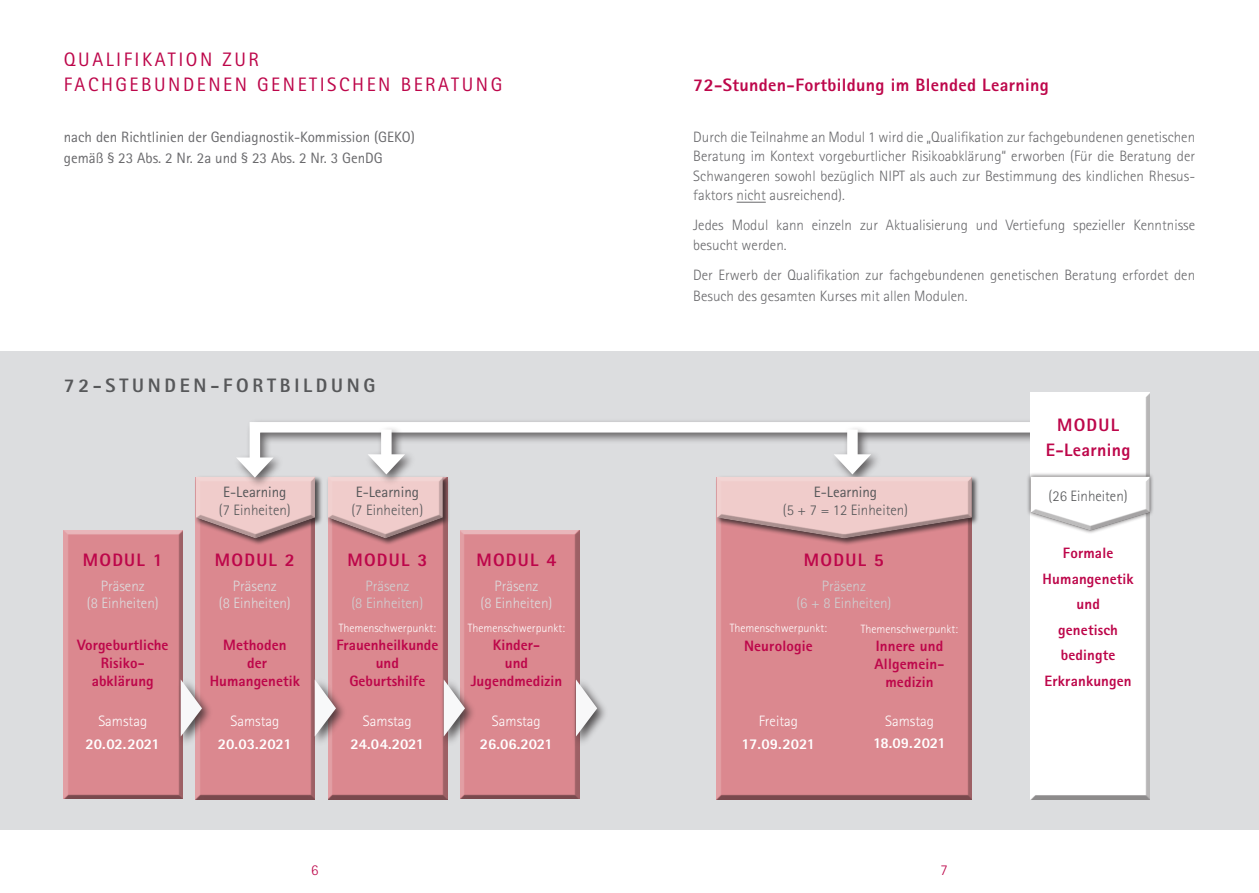
<style>
.page{position:relative;width:1259px;height:893px;background:#fff}
.page>*{position:absolute;margin:0;border:0;box-sizing:border-box;transform-origin:0 0}
.t1{font:19.5px "Agfa Rotis Sans Serif";letter-spacing:.13em;color:#bd064a}
.t2{font:800 19.5px "Agfa Rotis Sans Serif";letter-spacing:.19em;color:#57585a}
.t3{font:800 18px "Agfa Rotis Sans Serif";letter-spacing:.02em;color:#bd064a}
.t4{font:300 15px/19.5px "Agfa Rotis Sans Serif";color:#69696c}
.t5{font:800 15px/18px "Agfa Rotis Sans Serif";letter-spacing:.005em;color:#bd064a;text-align:center}
.t6{font:15px "Agfa Rotis Sans Serif";color:#69696c}
.t7{font:800 15px "Agfa Rotis Sans Serif";letter-spacing:-.01em;color:#fff}
.t8{font:300 15px "Agfa Rotis Sans Serif";color:#dcdddf}
.t9{font:300 15px "Agfa Rotis Sans Serif";color:#57585a}
.t10{font:300 15px "Agfa Rotis Sans Serif";color:#fff}
.t11{font:300 15px "Agfa Rotis Sans Serif";color:#cfd0d2}
.t12{font:15px "Agfa Rotis Sans Serif";color:#57585a}
.t13{font:300 15px "Agfa Rotis Sans Serif";color:#bd064a}
.t14{font:300 12px "Agfa Rotis Sans Serif";color:#fff}
</style>
<div class="page">
<div style="left:0;top:352px;width:1259px;height:478px;background:#dcdddf"></div>
<div style="left:58px;top:529px;width:126px;height:271px;background:#231f20;opacity:.75"></div>
<div style="left:190px;top:475px;width:126px;height:326px;background:#231f20;opacity:.75"></div>
<div style="left:322px;top:475px;width:126px;height:326px;background:#231f20;opacity:.75"></div>
<div style="left:454px;top:529px;width:126px;height:272px;background:#231f20;opacity:.75"></div>
<div style="left:177px;top:677px;width:36px;height:70px;background:#231f20;opacity:.75"></div>
<svg style="left:181px;top:679px;width:21px;height:57px"></svg>
<div style="left:311px;top:677px;width:36px;height:70px;background:#231f20;opacity:.75"></div>
<svg style="left:315px;top:679px;width:21px;height:57px"></svg>
<div style="left:439px;top:677px;width:38px;height:70px;background:#231f20;opacity:.75"></div>
<svg style="left:444px;top:679px;width:21px;height:57px"></svg>
<div style="left:572px;top:677px;width:37px;height:70px;background:#231f20;opacity:.75"></div>
<svg style="left:576px;top:679px;width:21px;height:57px"></svg>
<div style="left:194px;top:475px;width:129px;height:71px;background:#231f20;opacity:.75"></div>
<div style="left:195px;top:475px;width:122px;height:64px;background:#231f20;opacity:.42"></div>
<div style="left:326px;top:475px;width:124px;height:71px;background:#231f20;opacity:.75"></div>
<div style="left:327px;top:475px;width:117px;height:64px;background:#231f20;opacity:.42"></div>
<hr style="left:736px;top:202px;width:30px;height:1px;background:#69696c">
<div style="left:234px;top:418px;width:834px;height:71px;background:#dcdddf"></div>
<svg style="left:246px;top:421px;width:779px;height:36px"></svg>
<svg style="left:196px;top:457px;width:119px;height:81px"></svg>
<div style="left:365px;top:425px;width:51px;height:61px;background:#231f20;opacity:.66"></div>
<div style="left:381px;top:429px;width:10px;height:33px;background:#fff"></div>
<svg style="left:328px;top:454px;width:115px;height:84px"></svg>
<div style="left:830px;top:425px;width:52px;height:61px;background:#231f20;opacity:.66"></div>
<div style="left:847px;top:429px;width:10px;height:33px;background:#fff"></div>
<div style="left:1025px;top:390px;width:125px;height:410px;background:#231f20;opacity:.75"></div>
<div style="left:1026px;top:472px;width:128px;height:63px;background:#231f20;opacity:.75"></div>
<div style="left:1030px;top:474px;width:121px;height:39px;background:#dfdfdf"></div>
<div style="left:1030px;top:475px;width:121px;height:56px;background:#231f20;opacity:.42"></div>
<div style="left:711px;top:474px;width:262px;height:327px;background:#231f20;opacity:.75"></div>
<div style="left:715px;top:475px;width:264px;height:71px;background:#231f20;opacity:.75"></div>
<svg style="left:716px;top:454px;width:256px;height:20px"></svg>
<div style="left:716px;top:474px;width:258px;height:44px;background:#fff;opacity:.38"></div>
<div style="left:716px;top:475px;width:258px;height:64px;background:#231f20;opacity:.42"></div>
<p class="t1" style="left:64px;top:48px;width:197px">QUALIFIKATION ZUR</p>
<p class="t1" style="left:64px;top:73px;width:440px">FACHGEBUNDENEN GENETISCHEN BERATUNG</p>
<p class="t6" style="left:64px;top:128px;width:353px">nach den Richtlinien der Gendiagnostik-Kommission (GEKO)</p>
<p class="t6" style="left:64px;top:149px;width:320px">gemäß § 23 Abs. 2 Nr. 2a und § 23 Abs. 2 Nr. 3 GenDG</p>
<p class="t2" style="left:64px;top:373px;width:313px">72-STUNDEN-FORTBILDUNG</p>
<p class="t3" style="left:83px;top:548px;width:81px">MODUL 1</p>
<p class="t8" style="left:101px;top:578px;width:45px">Präsenz</p>
<p class="t8" style="left:87px;top:594px;width:73px">(8 Einheiten)</p>
<p class="t5" style="left:77px;top:635px;width:93px">Vorgeburtliche</p>
<p class="t5" style="left:101px;top:653px;width:45px">Risiko-</p>
<p class="t5" style="left:92px;top:671px;width:63px">abklärung</p>
<p class="t10" style="left:98px;top:713px;width:50px">Samstag</p>
<p class="t7" style="left:86px;top:734px;width:76px">20.02.2021</p>
<p class="t12" style="left:223px;top:483px;width:65px">E-Learning</p>
<p class="t9" style="left:219px;top:501px;width:73px">(7 Einheiten)</p>
<p class="t3" style="left:215px;top:548px;width:81px">MODUL 2</p>
<p class="t8" style="left:233px;top:578px;width:45px">Präsenz</p>
<p class="t8" style="left:219px;top:594px;width:73px">(8 Einheiten)</p>
<p class="t5" style="left:223px;top:635px;width:65px">Methoden</p>
<p class="t5" style="left:247px;top:653px;width:21px">der</p>
<p class="t5" style="left:210px;top:671px;width:92px">Humangenetik</p>
<p class="t10" style="left:230px;top:713px;width:50px">Samstag</p>
<p class="t7" style="left:218px;top:734px;width:75px">20.03.2021</p>
<p class="t12" style="left:356px;top:483px;width:65px">E-Learning</p>
<p class="t9" style="left:351px;top:501px;width:73px">(7 Einheiten)</p>
<p class="t3" style="left:347px;top:548px;width:81px">MODUL 3</p>
<p class="t11" style="left:365px;top:578px;width:45px">Präsenz</p>
<p class="t11" style="left:351px;top:594px;width:73px">(8 Einheiten)</p>
<p class="t14" style="left:339px;top:621px;width:99px">Themenschwerpunkt:</p>
<p class="t5" style="left:336px;top:635px;width:103px">Frauenheilkunde und</p>
<p class="t5" style="left:349px;top:671px;width:77px">Geburtshilfe</p>
<p class="t10" style="left:363px;top:713px;width:50px">Samstag</p>
<p class="t7" style="left:350px;top:734px;width:75px">24.04.2021</p>
<p class="t3" style="left:476px;top:548px;width:81px">MODUL 4</p>
<p class="t8" style="left:494px;top:578px;width:45px">Präsenz</p>
<p class="t8" style="left:480px;top:594px;width:73px">(8 Einheiten)</p>
<p class="t14" style="left:468px;top:621px;width:99px">Themenschwerpunkt:</p>
<p class="t5" style="left:493px;top:635px;width:49px">Kinder-</p>
<p class="t5" style="left:505px;top:653px;width:25px">und</p>
<p class="t5" style="left:471px;top:671px;width:93px">Jugendmedizin</p>
<p class="t10" style="left:492px;top:713px;width:50px">Samstag</p>
<p class="t7" style="left:480px;top:734px;width:75px">26.06.2021</p>
<p class="t3" style="left:693px;top:73px;width:357px">72-Stunden-Fortbildung im Blended Learning</p>
<p class="t4" style="left:693px;top:127px;width:503px;text-align:justify">Durch die Teilnahme an Modul 1 wird die „Qualifikation zur fachgebundenen genetischen Beratung im Kontext vorgeburtlicher Risikoabklärung“ erworben (Für die Beratung der Schwangeren sowohl bezüglich NIPT als auch zur Bestimmung des kindlichen Rhesus&shy;faktors nicht ausreichend).</p>
<p class="t4" style="left:693px;top:216px;width:503px">Jedes Modul kann einzeln zur Aktualisierung und Vertiefung spezieller Kenntnisse besucht werden.</p>
<p class="t4" style="left:693px;top:264px;width:503px;line-height:21px">Der Erwerb der Qualifikation zur fachgebundenen genetischen Beratung erfordet den<br>Besuch des gesamten Kurses mit allen Modulen.</p>
<p class="t12" style="left:814px;top:483px;width:65px">E-Learning</p>
<p class="t9" style="left:783px;top:501px;width:127px">(5 + 7 = 12 Einheiten)</p>
<p class="t3" style="left:804px;top:548px;width:81px">MODUL 5</p>
<p class="t11" style="left:822px;top:578px;width:45px">Präsenz</p>
<p class="t11" style="left:796px;top:594px;width:96px">(6 + 8 Einheiten)</p>
<p class="t14" style="left:729px;top:621px;width:99px">Themenschwerpunkt:</p>
<p class="t5" style="left:744px;top:637px;width:70px">Neurologie</p>
<p class="t10" style="left:759px;top:712px;width:41px">Freitag</p>
<p class="t7" style="left:741px;top:734px;width:75px">17.09.2021</p>
<p class="t14" style="left:861px;top:622px;width:99px">Themenschwerpunkt:</p>
<p class="t5" style="left:875px;top:636px;width:69px">Innere und</p>
<p class="t5" style="left:874px;top:654px;width:71px">Allgemein&shy;medizin</p>
<p class="t10" style="left:885px;top:712px;width:50px">Samstag</p>
<p class="t7" style="left:873px;top:733px;width:74px">18.09.2021</p>
<p class="t3" style="left:1057px;top:413px;width:64px">MODUL</p>
<p class="t3" style="left:1045px;top:439px;width:86px">E-Learning</p>
<p class="t9" style="left:1048px;top:488px;width:81px">(26 Einheiten)</p>
<p class="t5" style="left:1063px;top:544px;width:52px">Formale</p>
<p class="t5" style="left:1042px;top:570px;width:93px">Humangenetik</p>
<p class="t5" style="left:1076px;top:595px;width:25px">und</p>
<p class="t5" style="left:1058px;top:621px;width:61px">genetisch</p>
<p class="t5" style="left:1060px;top:646px;width:56px">bedingte</p>
<p class="t5" style="left:1044px;top:672px;width:89px">Erkrankungen</p>
<p class="t13" style="left:311px;top:861px;width:9px">6</p>
<p class="t13" style="left:940px;top:861px;width:9px">7</p>
</div>
